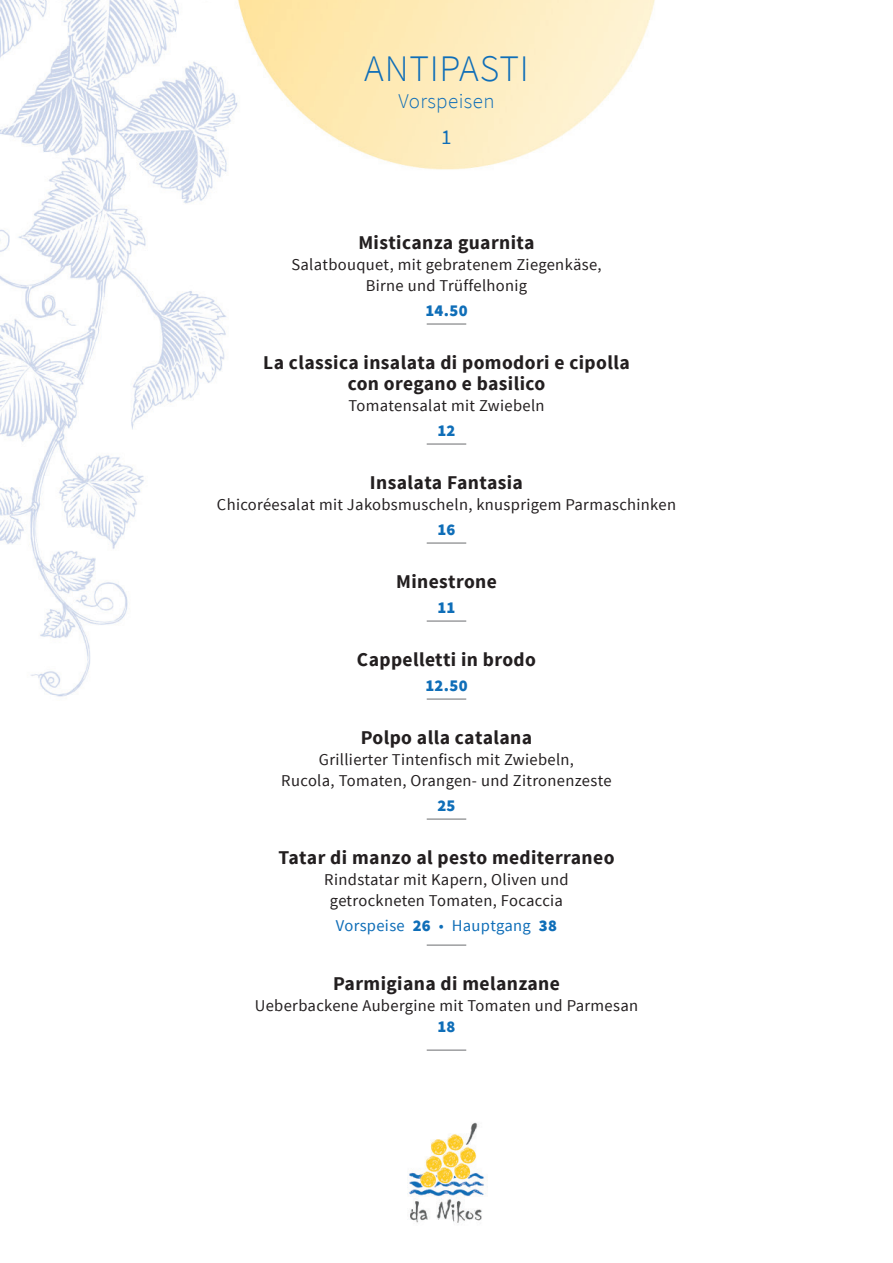
<style>
.page{position:relative;width:893px;height:1263px;background:#fff}
.page>*{position:absolute;margin:0;border:0;box-sizing:border-box;transform-origin:0 0}
.t1{font:300 37.5px "Source Sans Pro";letter-spacing:.02em;color:#0f6eb8}
.t2{font:300 21px "Source Sans Pro";letter-spacing:.02em;color:#0f6eb8}
.t3{font:21px "Source Sans Pro";color:#0f6eb8}
.t4{font:700 19.5px/21px "Source Sans Pro";letter-spacing:.02em;color:#231f20;text-align:center}
.t5{font:16.5px/21px "Source Sans Pro";letter-spacing:.02em;color:#231f20;text-align:center}
.t6{font:16.5px "Source Sans Pro";letter-spacing:.02em;color:#0f6eb8}
.t7{font:900 16.5px "Source Sans Pro";letter-spacing:.02em;color:#0f6eb8}
.s1{font-weight:900}
</style>
<div class="page">
<img style="left:0;top:0;width:655px;height:1223px">
<hr style="left:427px;top:324px;width:39px;height:1px;background:#6c6d70">
<hr style="left:427px;top:444px;width:39px;height:1px;background:#6c6d70">
<hr style="left:427px;top:543px;width:39px;height:1px;background:#6c6d70">
<hr style="left:427px;top:621px;width:39px;height:1px;background:#6c6d70">
<hr style="left:427px;top:699px;width:39px;height:1px;background:#6c6d70">
<hr style="left:427px;top:819px;width:39px;height:1px;background:#6c6d70">
<hr style="left:427px;top:945px;width:39px;height:1px;background:#6c6d70">
<hr style="left:427px;top:1050px;width:39px;height:1px;background:#6c6d70">
<h1 class="t1" style="left:364px;top:46px;width:166px">ANTIPASTI</h1>
<p class="t2" style="left:398px;top:89px;width:98px">Vorspeisen</p>
<p class="t3" style="left:441px;top:124px;width:12px">1</p>
<p class="t4" style="left:358px;top:232px;width:178px">Misticanza guarnita</p>
<p class="t5" style="left:291px;top:254px;width:312px">Salatbouquet, mit gebratenem Ziegenkäse,<br>Birne und Trüffelhonig</p>
<p class="t7" style="left:425px;top:300px;width:44px">14.50</p>
<p class="t4" style="left:263px;top:352px;width:368px">La classica insalata di pomodori e cipolla con oregano e basilico</p>
<p class="t5" style="left:348px;top:395px;width:198px">Tomatensalat mit Zwiebeln</p>
<p class="t7" style="left:437px;top:420px;width:20px">12</p>
<p class="t4" style="left:370px;top:472px;width:155px">Insalata Fantasia</p>
<p class="t5" style="left:217px;top:494px;width:461px">Chicoréesalat mit Jakobsmuscheln, knusprigem Parmaschinken</p>
<p class="t7" style="left:437px;top:519px;width:20px">16</p>
<p class="t4" style="left:396px;top:571px;width:102px">Minestrone</p>
<p class="t7" style="left:437px;top:597px;width:20px">11</p>
<p class="t4" style="left:357px;top:649px;width:181px">Cappelletti in brodo</p>
<p class="t7" style="left:425px;top:675px;width:44px">12.50</p>
<p class="t4" style="left:361px;top:727px;width:173px">Polpo alla catalana</p>
<p class="t5" style="left:281px;top:749px;width:332px">Grillierter Tintenfisch mit Zwiebeln,<br>Rucola, Tomaten, Orangen- und Zitronenzeste</p>
<p class="t7" style="left:437px;top:795px;width:20px">25</p>
<p class="t4" style="left:278px;top:847px;width:337px">Tatar di manzo al pesto mediterraneo</p>
<p class="t5" style="left:324px;top:869px;width:246px">Rindstatar mit Kapern, Oliven und getrockneten Tomaten, Focaccia</p>
<p class="t6" style="left:336px;top:915px;width:223px">Vorspeise <span class="s1">26</span> • Hauptgang <span class="s1">38</span></p>
<p class="t4" style="left:333px;top:973px;width:228px">Parmigiana di melanzane</p>
<p class="t5" style="left:255px;top:995px;width:385px">Ueberbackene Aubergine mit Tomaten und Parmesan</p>
<p class="t7" style="left:437px;top:1015px;width:20px">18</p>
</div>
